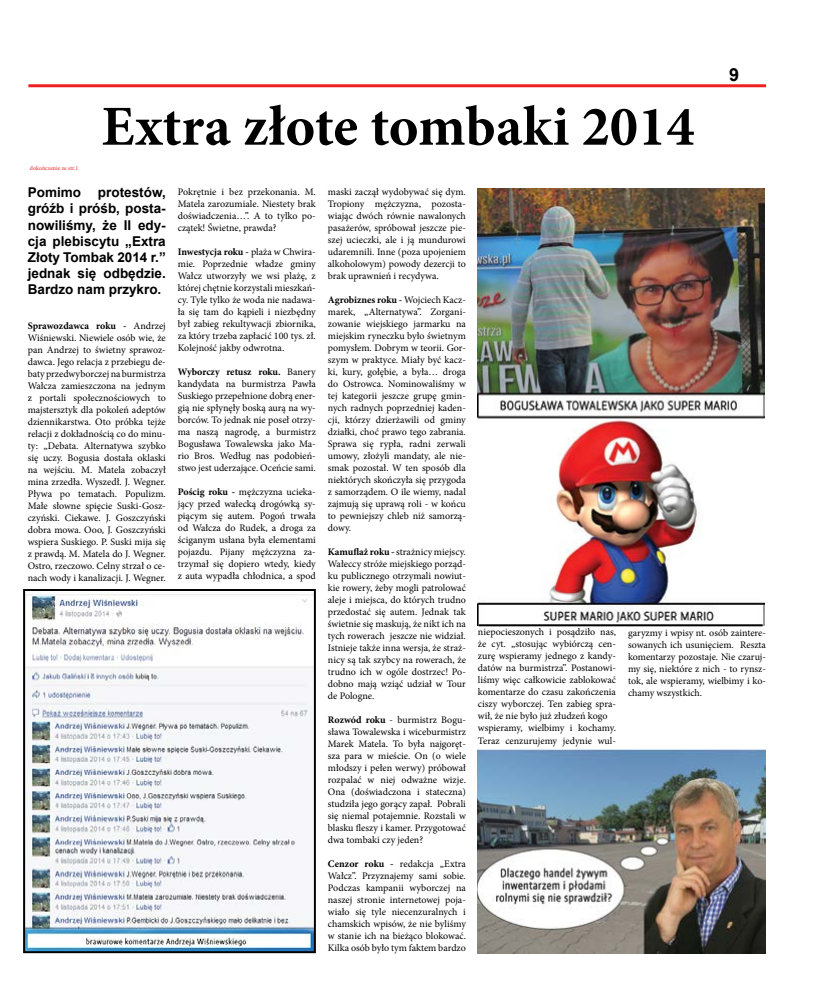
<style>
.page{position:relative;width:820px;height:993px;background:#fff}
.page>*{position:absolute;margin:0;border:0;box-sizing:border-box;transform-origin:0 0}
.t1{font:700 56.6px "Minion Pro";color:#000}
.t2{font:700 18px "Arial";color:#000}
.t3{font:700 13.5px/16.2px "Arial";color:#000;text-align:justify}
.t4{font:10px/12px "Minion Pro";color:#000;text-align:justify}
.t5{font:6px "Minion Pro";color:#ed2124}
.s1{font-weight:700}
</style>
<div class="page">
<hr style="left:28px;top:84px;width:737px;height:3px;background:#ed2124">
<img style="left:26px;top:592px;width:287px;height:357px">
<div style="left:23px;top:589px;width:293px;height:363px;border:2px solid #000"></div>
<img style="left:478px;top:189px;width:286px;height:436px">
<img style="left:477px;top:749px;width:288px;height:203px">
<hr style="left:478px;top:624px;width:284px;height:2px;background:#000">
<p class="t5" style="left:30px;top:164px;width:50px">dokończenie ze str.1</p>
<h1 class="t1" style="left:101px;top:87px;width:594px">Extra złote tombaki 2014</h1>
<h2 class="t2" style="left:729px;top:63px;width:12px">9</h2>
<h3 class="t3" style="left:28px;top:184px;width:139px;text-indent:70px">protestów, gróźb i próśb, posta&shy;nowiliśmy, że II edy&shy;cja plebiscytu „Extra Złoty Tombak 2014 r.” jednak się odbędzie.<br>Bardzo nam przykro.</h3>
<p class="t4" style="left:28px;top:319px;width:139px"><span class="s1">Sprawozdawca roku -</span> Andrzej Wiśniewski. Niewiele osób wie, że pan Andrzej to świetny sprawoz&shy;dawca. Jego relacja z przebiegu de&shy;baty przedwyborczej na burmistrza Wałcza zamieszczona na jednym z portali społecznościowych to majstersztyk dla pokoleń adeptów dziennikarstwa. Oto próbka tejże relacji z dokładnością co do minu&shy;ty: „Debata. Alternatywa szybko się uczy. Bogusia dostała oklaski na wejściu. M. Matela zobaczył mina zrzedła. Wyszedł. J. Wegner.<br>Pływa po tematach. Populizm.<br>Małe słowne spięcie Suski-Gosz&shy;czyński. Ciekawe. J. Goszczyński dobra mowa. Ooo, J. Goszczyński wspiera Suskiego. P. Suski mija się z prawdą. M. Matela do J. Wegner.<br>Ostro, rzeczowo. Celny strzał o ce&shy;nach wody i kanalizacji. J. Wegner.</p>
<h3 class="t3" style="left:28px;top:184px;width:55px">Pomimo</h3>
<p class="t4" style="left:178px;top:185px;width:139px">Pokrętnie i bez przekonania. M.<br>Matela zarozumiale. Niestety brak doświadczenia…”. A to tylko po&shy;czątek! Świetne, prawda?</p>
<p class="t4" style="left:178px;top:245px;width:139px"><span class="s1">Inwestycja roku -</span> plaża w Chwira&shy;mie. Poprzednie władze gminy Wałcz utworzyły we wsi plażę, z której chętnie korzystali mieszkań&shy;cy. Tyle tylko że woda nie nadawa&shy;ła się tam do kąpieli i niezbędny był zabieg rekultywacji zbiornika, za który trzeba zapłacić 100 tys. zł.<br>Kolejność jakby odwrotna.</p>
<p class="t4" style="left:178px;top:365px;width:139px"><span class="s1">Wyborczy retusz roku.</span> Banery kandydata na burmistrza Pawła Suskiego przepełnione dobrą ener&shy;gią nie spłynęły boską aurą na wy&shy;borców. To jednak nie poseł otrzy&shy;ma naszą nagrodę, a burmistrz Bogusława Towalewska jako Ma&shy;rio Bros. Według nas podobień&shy;stwo jest uderzające. Oceńcie sami.</p>
<p class="t4" style="left:178px;top:485px;width:139px"><span class="s1">Pościg roku -</span> mężczyzna ucieka&shy;jący przed wałecką drogówką sy&shy;piącym się autem. Pogoń trwała od Wałcza do Rudek, a droga za ściganym usłana była elementami pojazdu. Pijany mężczyzna za&shy;trzymał się dopiero wtedy, kiedy z auta wypadła chłodnica, a spod</p>
<p class="t4" style="left:328px;top:185px;width:139px">maski zaczął wydobywać się dym.<br>Tropiony mężczyzna, pozosta&shy;wiając dwóch równie nawalonych pasażerów, spróbował jeszcze pie&shy;szej ucieczki, ale i ją mundurowi udaremnili. Inne (poza upojeniem alkoholowym) powody dezercji to brak uprawnień i recydywa.</p>
<p class="t4" style="left:328px;top:293px;width:139px"><span class="s1">Agrobiznes roku -</span> Wojciech Kacz&shy;marek, „Alternatywa”. Zorgani&shy;zowanie wiejskiego jarmarku na miejskim ryneczku było świetnym pomysłem. Dobrym w teorii. Gor&shy;szym w praktyce. Miały być kacz&shy;ki, kury, gołębie, a była… droga do Ostrowca. Nominowaliśmy w tej kategorii jeszcze grupę gmin&shy;nych radnych poprzedniej kaden&shy;cji, którzy dzierżawili od gminy działki, choć prawo tego zabrania.<br>Sprawa się rypła, radni zerwali umowy, złożyli mandaty, ale nie&shy;smak pozostał. W ten sposób dla niektórych skończyła się przygoda z samorządem. O ile wiemy, nadal zajmują się uprawą roli - w końcu to pewniejszy chleb niż samorzą&shy;dowy.</p>
<p class="t4" style="left:328px;top:545px;width:139px"><span class="s1">Kamuflaż roku -</span> strażnicy miejscy.<br>Wałeccy stróże miejskiego porząd&shy;ku publicznego otrzymali nowiut&shy;kie rowery, żeby mogli patrolować aleje i miejsca, do których trudno przedostać się autem. Jednak tak świetnie się maskują, że nikt ich na tych rowerach jeszcze nie widział.<br>Istnieje także inna wersja, że straż&shy;nicy są tak szybcy na rowerach, że trudno ich w ogóle dostrzec! Po&shy;dobno mają wziąć udział w Tour de Pologne.</p>
<p class="t4" style="left:328px;top:713px;width:139px"><span class="s1">Rozwód roku</span> - burmistrz Bogu&shy;sława Towalewska i wiceburmistrz Marek Matela. To była najgoręt&shy;sza para w mieście. On (o wiele młodszy i pełen werwy) próbował rozpalać w niej odważne wizje.<br>Ona (doświadczona i stateczna) studziła jego gorący zapał. Pobrali się niemal potajemnie. Rozstali w blasku fleszy i kamer. Przygotować dwa tombaki czy jeden?</p>
<p class="t4" style="left:328px;top:857px;width:139px"><span class="s1">Cenzor roku -</span> redakcja „Extra Wałcz”. Przyznajemy sami sobie.<br>Podczas kampanii wyborczej na naszej stronie internetowej poja&shy;wiało się tyle niecenzuralnych i chamskich wpisów, że nie byliśmy w stanie ich na bieżąco blokować.<br>Kilka osób było tym faktem bardzo</p>
<p class="t4" style="left:477px;top:626px;width:139px;text-align:left">niepocieszonych i posądziło nas, że cyt. „stosując wybiórczą cen&shy;zurę wspieramy jednego z kandy&shy;datów na burmistrza”. Postanowi&shy;liśmy więc całkowicie zablokować komentarze do czasu zakończenia ciszy wyborczej. Ten zabieg spra&shy;wił, że nie było już złudzeń kogo wspieramy, wielbimy i kochamy.<br>Teraz cenzurujemy jedynie wul-</p>
<p class="t4" style="left:627px;top:626px;width:139px">garyzmy i wpisy nt. osób zaintere&shy;sowanych ich usunięciem. Reszta komentarzy pozostaje. Nie czaruj&shy;my się, niektóre z nich - to rynsz&shy;tok, ale wspieramy, wielbimy i ko&shy;chamy wszystkich.</p>
</div>
